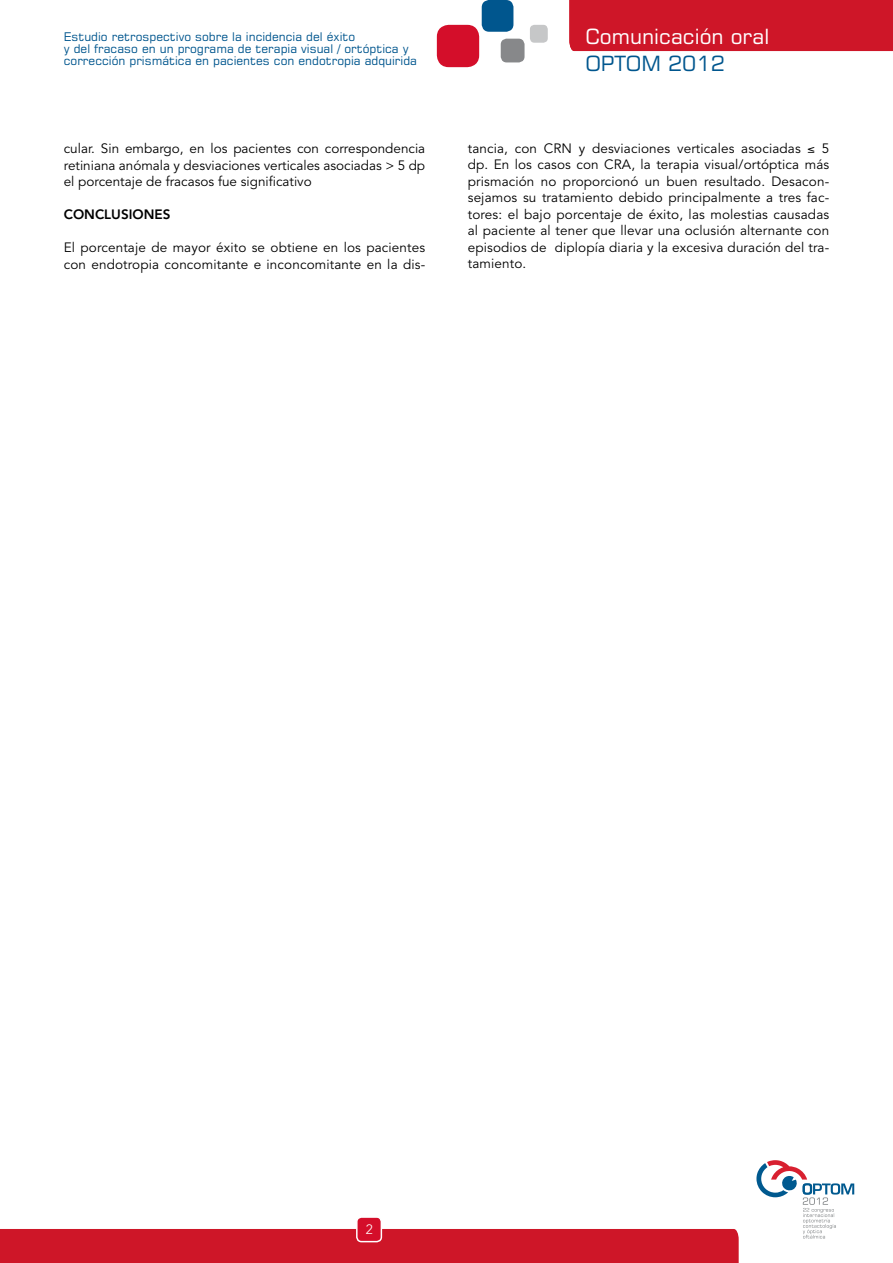
<style>
.page{position:relative;width:893px;height:1263px;background:#fff}
.page>*{position:absolute;margin:0;border:0;box-sizing:border-box;transform-origin:0 0}
.t1{font:21px "Square 721";color:#fff}
.t2{font:21px "Square 721";color:#00568e}
.t3{font:13.5px/16.5px "Avenir";letter-spacing:.01em;color:#000;text-align:justify}
.t4{font:800 13.5px "Avenir";color:#000}
.t5{font:300 13.5px "Avenir";color:#fff}
.t6{font:12px/12px "Square 721";color:#00568e}
</style>
<div class="page">
<div style="left:437px;top:25px;width:42px;height:42px;background:#d40e2a;border-radius:12px"></div>
<div style="left:482px;top:0;width:31px;height:32px;background:#00568e;border-radius:7px"></div>
<div style="left:501px;top:39px;width:24px;height:23px;background:#87888a;border-radius:6px"></div>
<div style="left:530px;top:25px;width:18px;height:18px;background:#c6c7c8;border-radius:4px"></div>
<div style="left:569px;top:0;width:324px;height:51px;background:#ce1628"></div>
<svg style="left:756px;top:1160px;width:98px;height:78px"></svg>
<div style="left:0;top:1229px;width:739px;height:34px;background:#ce1628"></div>
<div style="left:357px;top:1217px;width:24px;height:24px;background:#d40e2a;border-radius:5px"></div>
<div style="left:356px;top:1216px;width:26px;height:26px;border:1px solid #fff;border-radius:5px"></div>
<p class="t6" style="left:64px;top:30px;width:355px">Estudio retrospectivo sobre la incidencia del éxito<br>y del fracaso en un programa de terapia visual / ortóptica y corrección prismática en pacientes con endotropia adquirida</p>
<p class="t3" style="left:64px;top:140px;width:363px">cular. Sin embargo, en los pacientes con correspondencia retiniana anómala y desviaciones verticales asociadas &gt; 5 dp el porcentaje de fracasos fue significativo</p>
<p class="t4" style="left:64px;top:206px;width:108px">CONCLUSIONES</p>
<p class="t3" style="left:64px;top:239px;width:363px">El porcentaje de mayor éxito se obtiene en los pacientes con endotropia concomitante e inconcomitante en la dis-</p>
<h1 class="t1" style="left:585px;top:23px;width:185px">Comunicación oral</h1>
<h1 class="t2" style="left:585px;top:50px;width:141px">OPTOM 2012</h1>
<p class="t3" style="left:468px;top:140px;width:363px">tancia, con CRN y desviaciones verticales asociadas ≤ 5 dp. En los casos con CRA, la terapia visual/ortóptica más prismación no proporcionó un buen resultado. Desacon&shy;sejamos su tratamiento debido principalmente a tres fac&shy;tores: el bajo porcentaje de éxito, las molestias causadas al paciente al tener que llevar una oclusión alternante con episodios de diplopía diaria y la excesiva duración del tra&shy;tamiento.</p>
<p class="t5" style="left:366px;top:1222px;width:9px">2</p>
</div>
